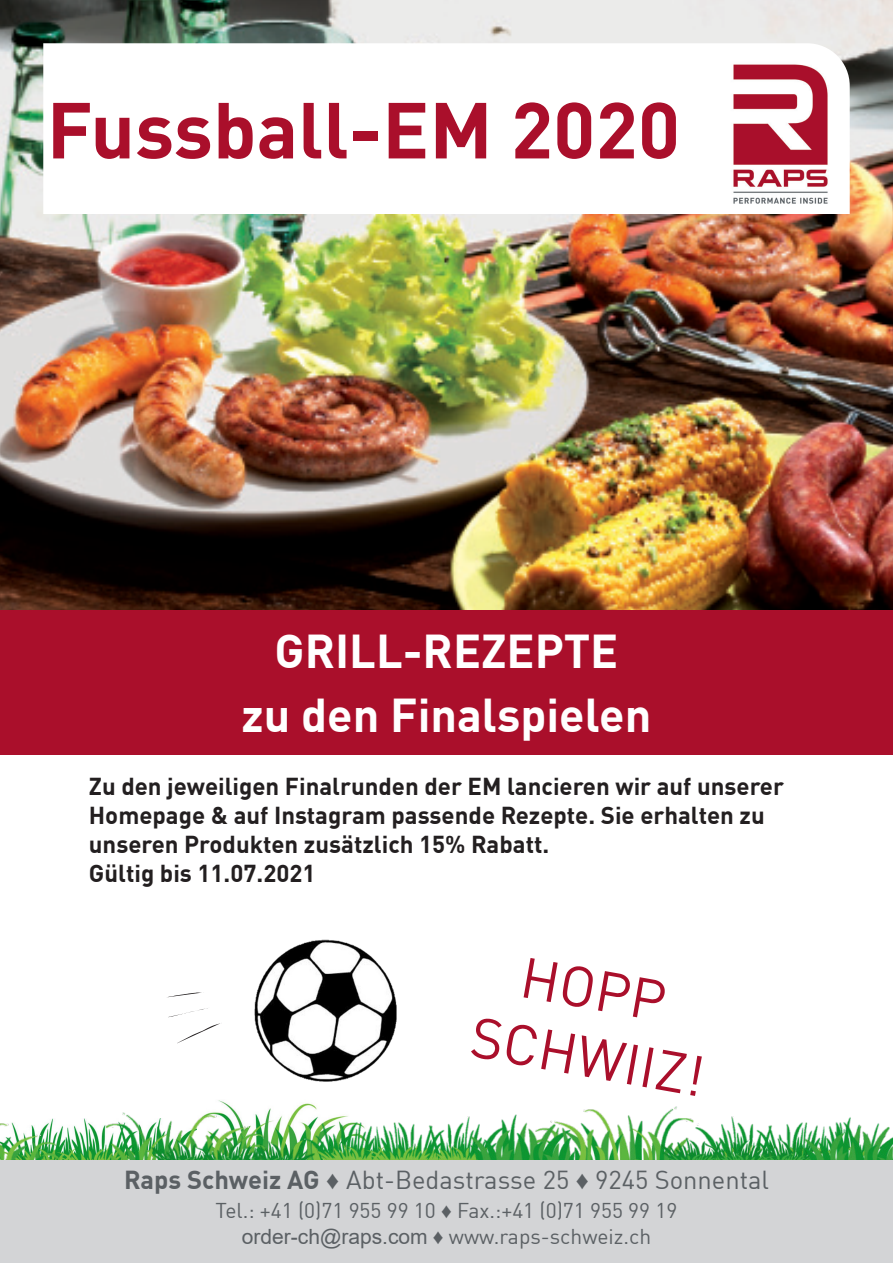
<style>
.page{position:relative;width:893px;height:1263px;background:#fff}
.page>*{position:absolute;margin:0;border:0;box-sizing:border-box;transform-origin:0 0}
.t1{font:700 78px "DIN Offc Pro";color:#aa0f2b}
.t2{font:56.1px "DIN Offc Pro";color:#aa0f2b}
.t3{font:700 46.5px "DIN Offc Pro";color:#fff}
.t4{font:25.5px "DIN Offc Pro";color:#5b6064}
.t5{font:700 24px/28.8px "DIN Offc Pro";color:#231f20}
.t6{font:21px/25.2px "DIN Offc Pro";color:#5b6064;text-align:center}
.s1{font-weight:700}
.s2{font-family:"Arial"}
</style>
<div class="page">
<img style="left:0;top:0;width:893px;height:610px">
<img style="left:88px;top:1122px;width:15px;height:39px">
<img style="left:218px;top:1100px;width:129px;height:36px">
<img style="left:103px;top:1102px;width:166px;height:59px">
<img style="left:254px;top:939px;width:143px;height:143px">
<svg style="left:168px;top:992px;width:34px;height:5px"></svg>
<svg style="left:168px;top:1008px;width:40px;height:9px"></svg>
<svg style="left:177px;top:1023px;width:43px;height:20px"></svg>
<div style="left:0;top:610px;width:893px;height:144px;background:#aa0f2b"></div>
<svg style="left:43px;top:43px;width:807px;height:171px"></svg>
<img style="left:725px;top:56px;width:110px;height:155px">
<img style="left:296px;top:1116px;width:121px;height:45px">
<img style="left:577px;top:1106px;width:108px;height:55px">
<img style="left:417px;top:1114px;width:160px;height:47px">
<img style="left:122px;top:1136px;width:221px;height:25px">
<img style="left:685px;top:1116px;width:106px;height:20px">
<img style="left:632px;top:1136px;width:161px;height:25px">
<img style="left:793px;top:1117px;width:100px;height:44px">
<img style="left:0;top:1118px;width:88px;height:43px">
<div style="left:0;top:1161px;width:893px;height:102px;background:#d3d4d6"></div>
<p class="t1" style="left:47px;top:65px;width:635px">Fussball-EM 2020</p>
<p class="t3" style="left:275px;top:612px;width:345px">GRILL-REZEPTE</p>
<p class="t3" style="left:242px;top:676px;width:411px">zu den Finalspielen</p>
<p class="t5" style="left:89px;top:769px;width:697px">Zu den jeweiligen Finalrunden der EM lancieren wir auf unserer<br>Homepage &amp; auf Instagram passende Rezepte. Sie erhalten zu unseren Produkten zusätzlich 15% Rabatt.</p>
<p class="t5" style="left:89px;top:855px;width:228px">Gültig bis 11.07.2021</p>
<p class="t2" style="left:529px;top:933px;width:148px;rotate:10deg">HOPP</p>
<p class="t2" style="left:479px;top:992px;width:238px;rotate:10deg">SCHWIIZ!</p>
<p class="t4" style="left:124px;top:1159px;width:646px"><span class="s1">Raps Schweiz AG</span> <span class="s2">♦</span> Abt-Bedastrasse 25 <span class="s2">♦</span> 9245 Sonnental</p>
<p class="t6" style="left:216px;top:1196px;width:463px">Tel.: +41 (0)71 955 99 10 <span class="s2">♦</span> Fax.:+41 (0)71 955 99 19 <span class="s2">order-ch@raps.com ♦</span> www.raps-schweiz.ch</p>
</div>
